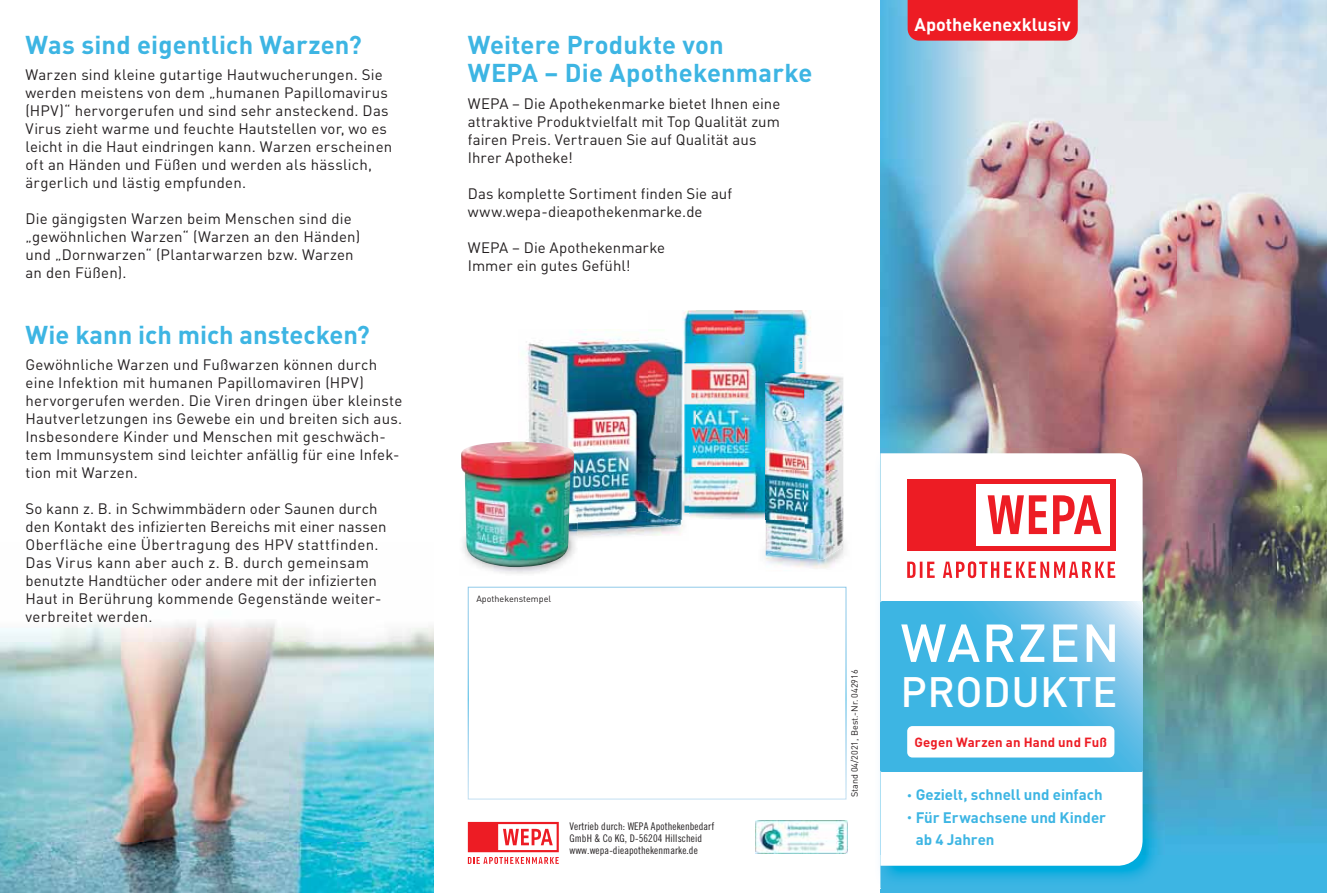
<style>
.page{position:relative;width:1327px;height:893px;background:#fff}
.page>*{position:absolute;margin:0;border:0;box-sizing:border-box;transform-origin:0 0}
.t1{font:500 52.65px "DIN";letter-spacing:.03em;color:#fff}
.t2{font:500 42px "DIN";letter-spacing:.01em;color:#fff}
.t3{font:700 25.5px/28.5px "DIN";letter-spacing:.005em;color:#3db5e3}
.t4{font:700 18px "DIN";color:#fff}
.t5{font:15px/18px "DIN";letter-spacing:.015em;color:#231f20}
.t6{font:700 15px/22.6px "DIN";letter-spacing:-.005em;color:#3db5e3}
.t7{font:700 13.2px "DIN";letter-spacing:.015em;color:#ed1c24}
.t8{font:10.5px/12px "Trade Gothic LT Std Cn 18";letter-spacing:.01em;color:#231f20}
.t9{font:9px "DIN";color:#231f20}
.s1{font-size:9.9px}
</style>
<div class="page">
<img style="left:0;top:622px;width:434px;height:271px">
<img style="left:880px;top:0;width:447px;height:320px">
<img style="left:880px;top:320px;width:149px;height:128px">
<img style="left:1029px;top:320px;width:298px;height:160px">
<img style="left:1165px;top:480px;width:162px;height:374px">
<img style="left:880px;top:854px;width:285px;height:34px">
<img style="left:880px;top:448px;width:285px;height:406px">
<svg style="left:880px;top:453px;width:262px;height:413px"></svg>
<svg style="left:881px;top:602px;width:261px;height:169px;background:#52bae5"></svg>
<svg style="left:907px;top:561px;width:208px;height:17px"></svg>
<div style="left:907px;top:479px;width:208px;height:71px;background:#ed1c24"></div>
<div style="left:976px;top:484px;width:134px;height:61px;background:#fff"></div>
<svg style="left:987px;top:495px;width:114px;height:39px"></svg>
<div style="left:907px;top:726px;width:207px;height:31px;background:#fff;border-radius:5px"></div>
<div style="left:907px;top:0;width:170px;height:41px;background:#ed1c24"></div>
<svg style="left:468px;top:822px;width:91px;height:42px"></svg>
<div style="left:468px;top:587px;width:378px;height:212px;border:1px solid #fff"></div>
<img style="left:755px;top:821px;width:92px;height:32px">
<img style="left:682px;top:310px;width:129px;height:53px">
<img style="left:684px;top:363px;width:110px;height:52px">
<img style="left:794px;top:363px;width:13px;height:10px">
<img style="left:683px;top:415px;width:83px;height:105px">
<img style="left:765px;top:533px;width:80px;height:26px">
<img style="left:804px;top:377px;width:39px;height:156px">
<img style="left:766px;top:471px;width:38px;height:62px">
<img style="left:766px;top:373px;width:76px;height:98px">
<img style="left:804px;top:471px;width:38px;height:49px">
<img style="left:766px;top:533px;width:77px;height:36px">
<img style="left:766px;top:543px;width:76px;height:17px">
<img style="left:578px;top:536px;width:17px;height:2px">
<img style="left:683px;top:501px;width:6px;height:19px">
<img style="left:526px;top:334px;width:122px;height:167px">
<img style="left:648px;top:330px;width:35px;height:171px">
<img style="left:574px;top:501px;width:109px;height:35px">
<img style="left:577px;top:512px;width:103px;height:17px">
<img style="left:574px;top:530px;width:4px;height:6px">
<img style="left:574px;top:514px;width:4px;height:16px">
<img style="left:461px;top:441px;width:113px;height:126px">
<h3 class="t3" style="left:26px;top:33px;width:338px">Was sind eigentlich Warzen?</h3>
<p class="t5" style="left:26px;top:68px;width:368px">Warzen sind kleine gutartige Hautwucherungen. Sie werden meistens von dem „humanen Papillomavirus (HPV)“ hervorgerufen und sind sehr ansteckend. Das Virus zieht warme und feuchte Hautstellen vor, wo es leicht in die Haut eindringen kann. Warzen erscheinen oft an Händen und Füßen und werden als hässlich, ärgerlich und lästig empfunden.</p>
<p class="t5" style="left:26px;top:212px;width:336px">Die gängigsten Warzen beim Menschen sind die „gewöhnlichen Warzen“ (Warzen an den Händen) und „Dornwarzen“ (Plantarwarzen bzw. Warzen an den Füßen).</p>
<h3 class="t3" style="left:26px;top:323px;width:346px">Wie kann ich mich anstecken?</h3>
<p class="t5" style="left:26px;top:358px;width:378px">Gewöhnliche Warzen und Fußwarzen können durch eine Infektion mit humanen Papillomaviren (HPV) hervorgerufen werden. Die Viren dringen über kleinste Hautverletzungen ins Gewebe ein und breiten sich aus.<br>Insbesondere Kinder und Menschen mit geschwäch&shy;tem Immunsystem sind leichter anfällig für eine Infek&shy;tion mit Warzen.</p>
<p class="t5" style="left:26px;top:502px;width:362px">So kann z. B. in Schwimmbädern oder Saunen durch den Kontakt des infizierten Bereichs mit einer nassen Oberfläche eine Übertragung des HPV stattfinden.<br>Das Virus kann aber auch z. B. durch gemeinsam benutzte Handtücher oder andere mit der infizierten Haut in Berührung kommende Gegenstände weiter&shy;verbreitet werden.</p>
<h3 class="t3" style="left:468px;top:33px;width:346px">Weitere Produkte von<br>WEPA – Die Apothekenmarke</h3>
<p class="t5" style="left:468px;top:96px;width:314px">WEPA – Die Apothekenmarke bietet Ihnen eine attraktive Produktvielfalt mit Top Qualität zum fairen Preis. Vertrauen Sie auf Qualität aus Ihrer Apotheke!</p>
<p class="t5" style="left:468px;top:186px;width:266px">Das komplette Sortiment finden Sie auf www.wepa-dieapothekenmarke.de</p>
<p class="t5" style="left:468px;top:240px;width:199px">WEPA – Die Apothekenmarke<br>Immer ein gutes Gefühl!</p>
<p class="t4" style="left:914px;top:18px;width:158px">Apothekenexklusiv</p>
<p class="t9" style="left:476px;top:596px;width:76px">Apothekenstempel</p>
<p class="t8" style="left:569px;top:820px;width:146px">Vertrieb durch: WEPA Apothekenbedarf<br>GmbH &amp; Co KG, D-56204 Hillscheid www.wepa-dieapothekenmarke.de</p>
<p class="t9" style="left:851px;top:797px;width:129px;rotate:-90deg">Stand 04/2021, Best.-Nr. 042916</p>
<h1 class="t1" style="left:900px;top:613px;width:221px">WARZEN</h1>
<h2 class="t2" style="left:900px;top:668px;width:218px">PRODUKTE</h2>
<p class="t7" style="left:914px;top:737px;width:194px">Gegen Warzen an Hand und Fuß</p>
<p class="t6" style="left:907px;top:785px;width:197px"><span class="s1">•</span> Gezielt, schnell und einfach</p>
<p class="t6" style="left:915px;top:807px;width:192px;text-indent:-8px"><span class="s1">•</span> Für Erwachsene und Kinder ab 4 Jahren</p>
</div>
